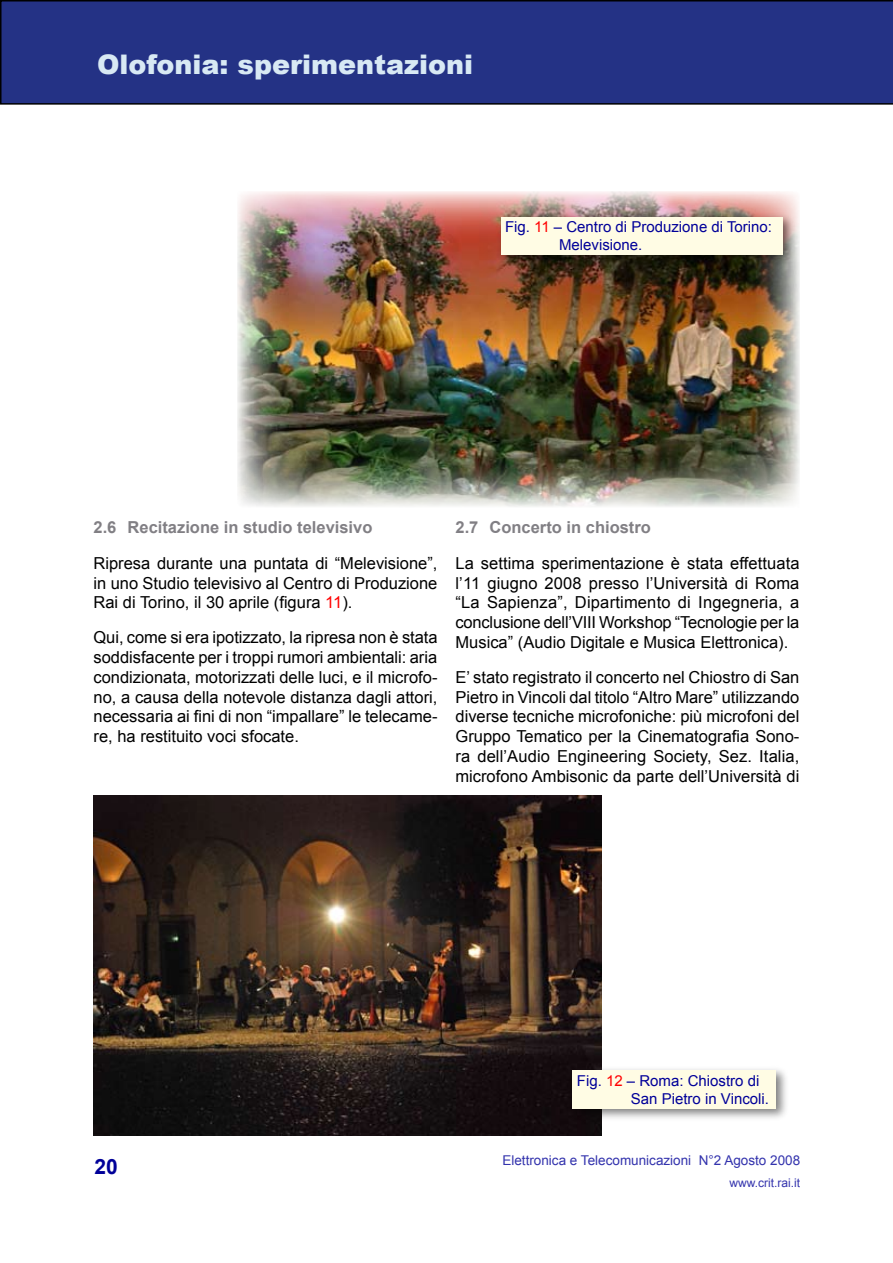
<style>
.page{position:relative;width:893px;height:1263px;background:#fff}
.page>*{position:absolute;margin:0;border:0;box-sizing:border-box;transform-origin:0 0}
.t1{font:900 27px "Arial";color:#d8e9f4}
.t2{font:700 21px "Arial";color:#009}
.t3{font:16.5px/19.8px "Arial";color:#000}
.t4{font:15px/18px "Arial";color:#009}
.t5{font:13.5px "Arial";color:#3333ad}
.t6{font:12px "Arial";color:#3333ad}
.s1{color:#f00}
.s2{font-weight:700;color:#817f84}
</style>
<div class="page">
<div style="left:0;top:0;width:892px;height:105px;background:#243285"></div>
<svg style="left:892px;top:0;width:1px;height:105px"></svg>
<img style="left:237px;top:191px;width:562px;height:316px">
<img style="left:94px;top:795px;width:508px;height:340px">
<div style="left:495px;top:212px;width:301px;height:56px;background:#000;opacity:.5"></div>
<div style="left:501px;top:217px;width:281px;height:37px;background:#fffce4"></div>
<div style="left:567px;top:1066px;width:223px;height:56px;background:#000;opacity:.5"></div>
<div style="left:573px;top:1070px;width:203px;height:39px;background:#fffce4"></div>
<p class="t1" style="left:97px;top:45px;width:378px">Olofonia: sperimentazioni</p>
<p class="t4" style="left:559px;top:218px;width:215px;text-indent:-54px">Fig. <span class="s1">11</span> – Centro di Produzione di Torino:<br>Melevisione.</p>
<p class="t3" style="left:94px;top:509px;width:345px;line-height:35.8px"><span class="s2">2.6 Recitazione in studio televisivo<br></span>Ripresa durante una puntata di “Melevisione”,</p>
<p class="t3" style="left:94px;top:573px;width:345px">in uno Studio televisivo al Centro di Produzione<br>Rai di Torino, il 30 aprile (figura <span class="s1">11</span>).</p>
<p class="t3" style="left:94px;top:628px;width:345px;text-align:justify">Qui, come si era ipotizzato, la ripresa non è stata soddisfacente per i troppi rumori ambientali: aria condizionata, motorizzati delle luci, e il microfo&shy;no, a causa della notevole distanza dagli attori, necessaria ai fini di non “impallare” le telecame&shy;re, ha restituito voci sfocate.</p>
<p class="t3" style="left:455px;top:509px;width:346px;line-height:35.8px"><span class="s2">2.7 Concerto in chiostro<br></span>La settima sperimentazione è stata effettuata</p>
<p class="t3" style="left:455px;top:573px;width:345px;text-align:justify">l’11 giugno 2008 presso l’Università di Roma “La Sapienza”, Dipartimento di Ingegneria, a conclusione dell’VIII Workshop “Tecnologie per la Musica” (Audio Digitale e Musica Elettronica).</p>
<p class="t3" style="left:455px;top:667px;width:345px;text-align:justify">E’ stato registrato il concerto nel Chiostro di San Pietro in Vincoli dal titolo “Altro Mare” utilizzando diverse tecniche microfoniche: più microfoni del Gruppo Tematico per la Cinematografia Sono&shy;ra dell’Audio Engineering Society, Sez. Italia, microfono Ambisonic da parte dell’Università di</p>
<p class="t2" style="left:95px;top:1153px;width:25px">20</p>
<p class="t4" style="left:631px;top:1071px;width:140px;text-indent:-54px">Fig. <span class="s1">12</span> – Roma: Chiostro di<br>San Pietro in Vincoli.</p>
<p class="t5" style="left:502px;top:1151px;width:299px">Elettronica e Telecomunicazioni N°2 Agosto 2008</p>
<p class="t6" style="left:730px;top:1174px;width:72px">www.crit.rai.it</p>
</div>
